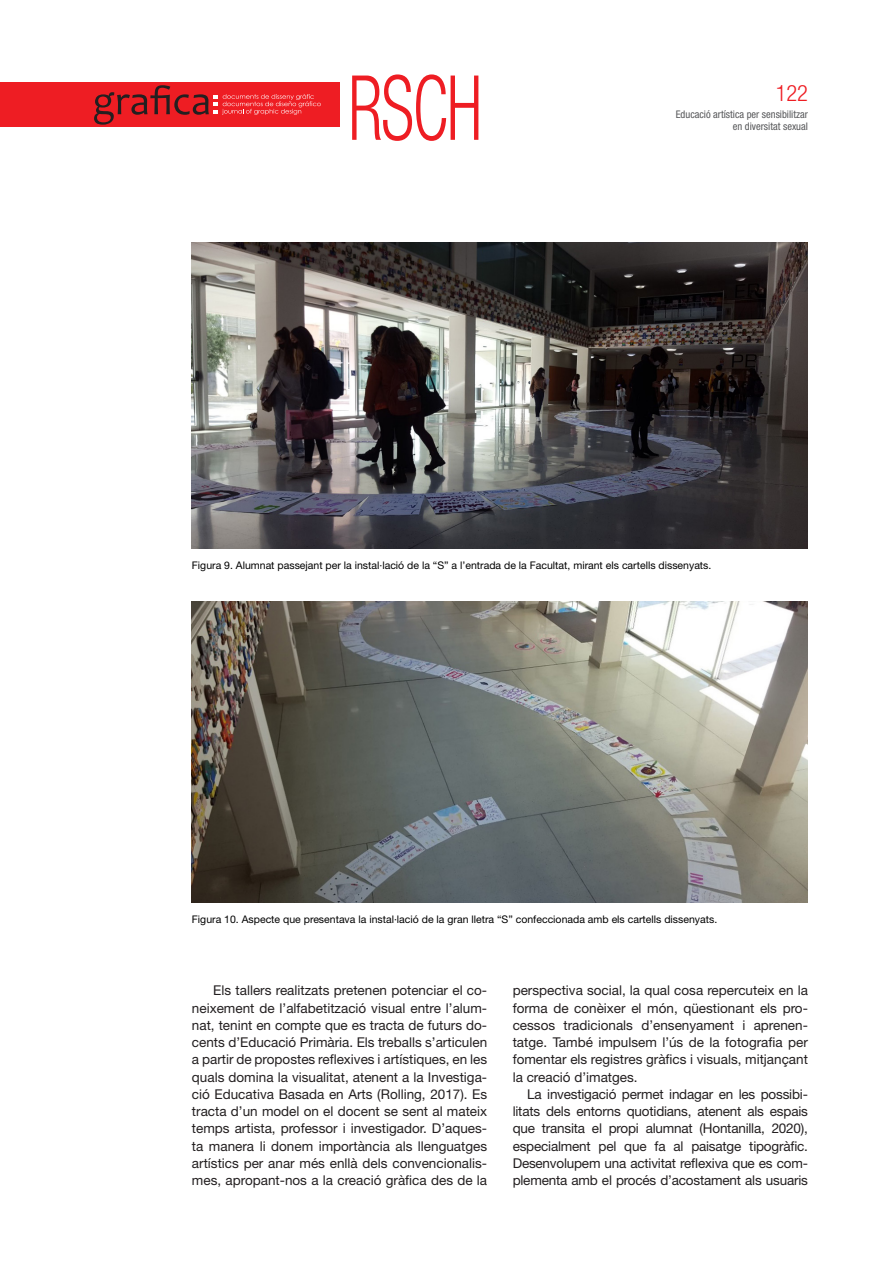
<style>
.page{position:relative;width:893px;height:1263px;background:#fff}
.page>*{position:absolute;margin:0;border:0;box-sizing:border-box;transform-origin:0 0}
.t1{font:300 condensed 90px "Helvetica Neue LT Std";color:#ee1d23;scale:.76 1}
.t2{font:300 condensed 22.5px "Helvetica Neue LT Std";color:#ee1d23}
.t3{font:13.5px/17.2px "Helvetica Neue LT Std";color:#231f20;text-align:justify}
.t4{font:10.5px "Helvetica Neue LT Std";color:#000}
.t5{font:condensed 10.5px "Helvetica Neue LT Std";color:#57585a}
</style>
<div class="page">
<div style="left:0;top:83px;width:339px;height:44px;background:#ee1d23"></div>
<svg style="left:94px;top:85px;width:227px;height:40px"></svg>
<img style="left:192px;top:242px;width:616px;height:306px">
<img style="left:192px;top:602px;width:616px;height:300px">
<h1 class="t1" style="left:348px;top:56px;width:178px">RSCH</h1>
<h2 class="t2" style="left:776px;top:80px;width:33px">122</h2>
<p class="t5" style="left:676px;top:109px;width:134px">Educació artística per sensibilitzar</p>
<p class="t5" style="left:733px;top:121px;width:77px">en diversitat sexual</p>
<p class="t4" style="left:192px;top:559px;width:521px">Figura 9. Alumnat passejant per la instal·lació de la “S” a l’entrada de la Facultat, mirant els cartells dissenyats.</p>
<p class="t4" style="left:192px;top:913px;width:527px">Figura 10. Aspecte que presentava la instal·lació de la gran lletra “S” confeccionada amb els cartells dissenyats.</p>
<p class="t3" style="left:192px;top:982px;width:297px;text-indent:21px">Els tallers realitzats pretenen potenciar el co&shy;neixement de l’alfabetització visual entre l’alum&shy;nat, tenint en compte que es tracta de futurs do&shy;cents d’Educació Primària. Els treballs s’articulen a partir de propostes reflexives i artístiques, en les quals domina la visualitat, atenent a la Investiga&shy;ció Educativa Basada en Arts (Rolling, 2017). Es tracta d’un model on el docent se sent al mateix temps artista, professor i investigador. D’aques&shy;ta manera li donem importància als llenguatges artístics per anar més enllà dels convencionalis&shy;mes, apropant-nos a la creació gràfica des de la</p>
<p class="t3" style="left:513px;top:982px;width:297px">perspectiva social, la qual cosa repercuteix en la forma de conèixer el món, qüestionant els pro&shy;cessos tradicionals d’ensenyament i aprenen&shy;tatge. També impulsem l’ús de la fotografia per fomentar els registres gràfics i visuals, mitjançant la creació d’imatges.</p>
<p class="t3" style="left:513px;top:1085px;width:297px;text-indent:14px">La investigació permet indagar en les possibi&shy;litats dels entorns quotidians, atenent als espais que transita el propi alumnat (Hontanilla, 2020), especialment pel que fa al paisatge tipogràfic.<br>Desenvolupem una activitat reflexiva que es com&shy;plementa amb el procés d’acostament als usuaris</p>
</div>
